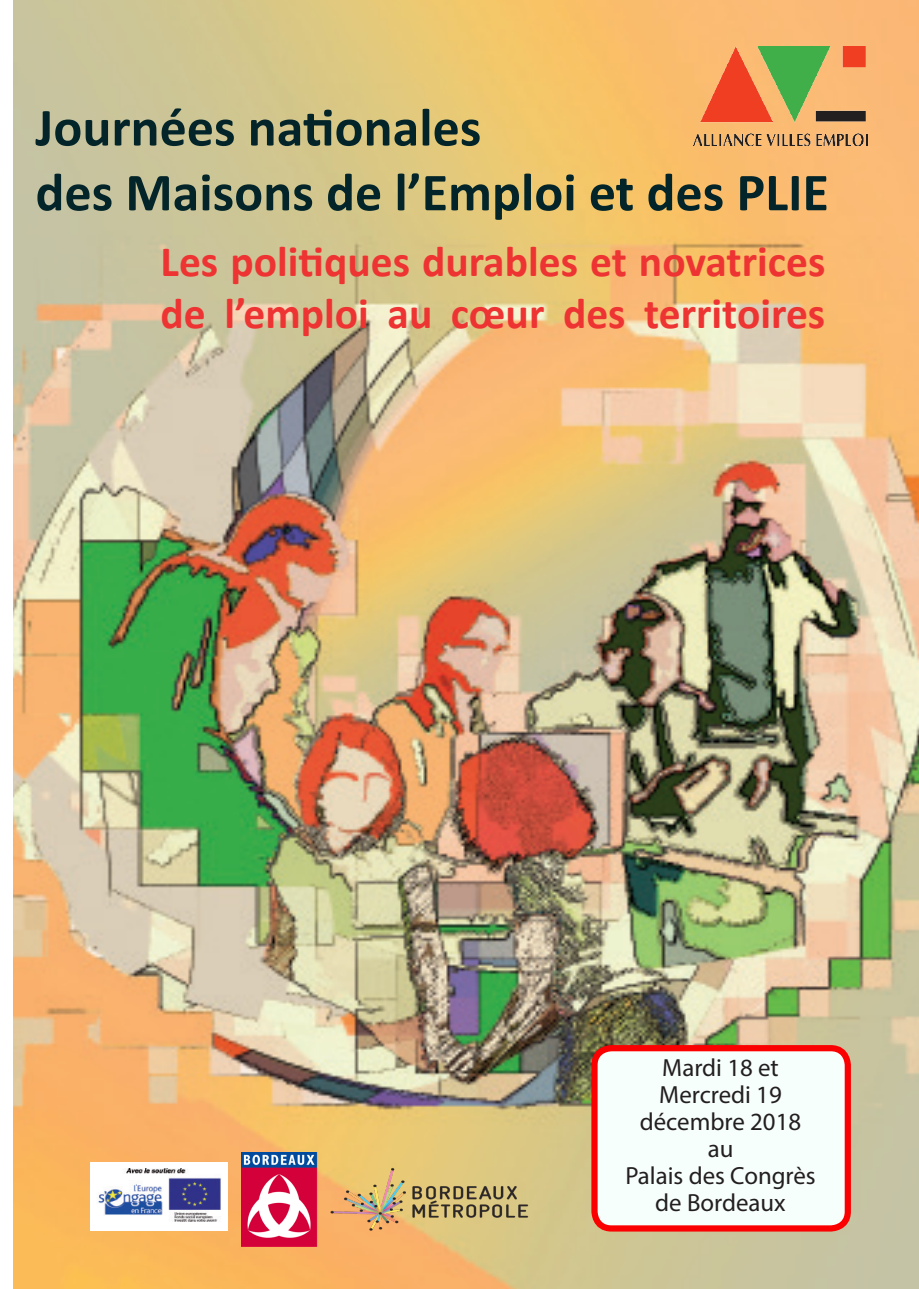
<style>
.page{position:relative;width:919px;height:1289px;background:#fff}
.page>*{position:absolute;margin:0;border:0;box-sizing:border-box;transform-origin:0 0}
.t1{font:700 54px/64.8px "Calibri";color:#032529}
.t2{font:700 43.5px/52.2px "Calibri";color:#ee3433}
.t3{font:24.9px "Myriad Pro";color:#231f20}
</style>
<div class="page">
<img style="left:13px;top:0;width:905px;height:1288px">
<div style="left:594px;top:1048px;width:253px;height:180px;background:#f7fffc;border-radius:17px"></div>
<div style="left:591px;top:1045px;width:259px;height:186px;border:6px solid #fb0000;border-radius:17px"></div>
<img style="left:91px;top:1162px;width:136px;height:68px">
<img style="left:693px;top:46px;width:174px;height:99px">
<img style="left:242px;top:1152px;width:75px;height:94px">
<img style="left:328px;top:1166px;width:201px;height:65px">
<p class="t1" style="left:35px;top:94px;width:794px">Journées nationales<br>des Maisons de l’Emploi et des PLIE</p>
<p class="t2" style="left:161px;top:235px;width:666px">Les politiques durables et novatrices de l’emploi au cœur des territoires</p>
<p class="t3" style="left:662px;top:1052px;width:118px">Mardi 18 et</p>
<p class="t3" style="left:659px;top:1079px;width:124px">Mercredi 19</p>
<p class="t3" style="left:639px;top:1106px;width:163px">décembre 2018</p>
<p class="t3" style="left:707px;top:1133px;width:27px">au</p>
<p class="t3" style="left:625px;top:1160px;width:192px">Palais des Congrès</p>
<p class="t3" style="left:655px;top:1187px;width:132px">de Bordeaux</p>
</div>
